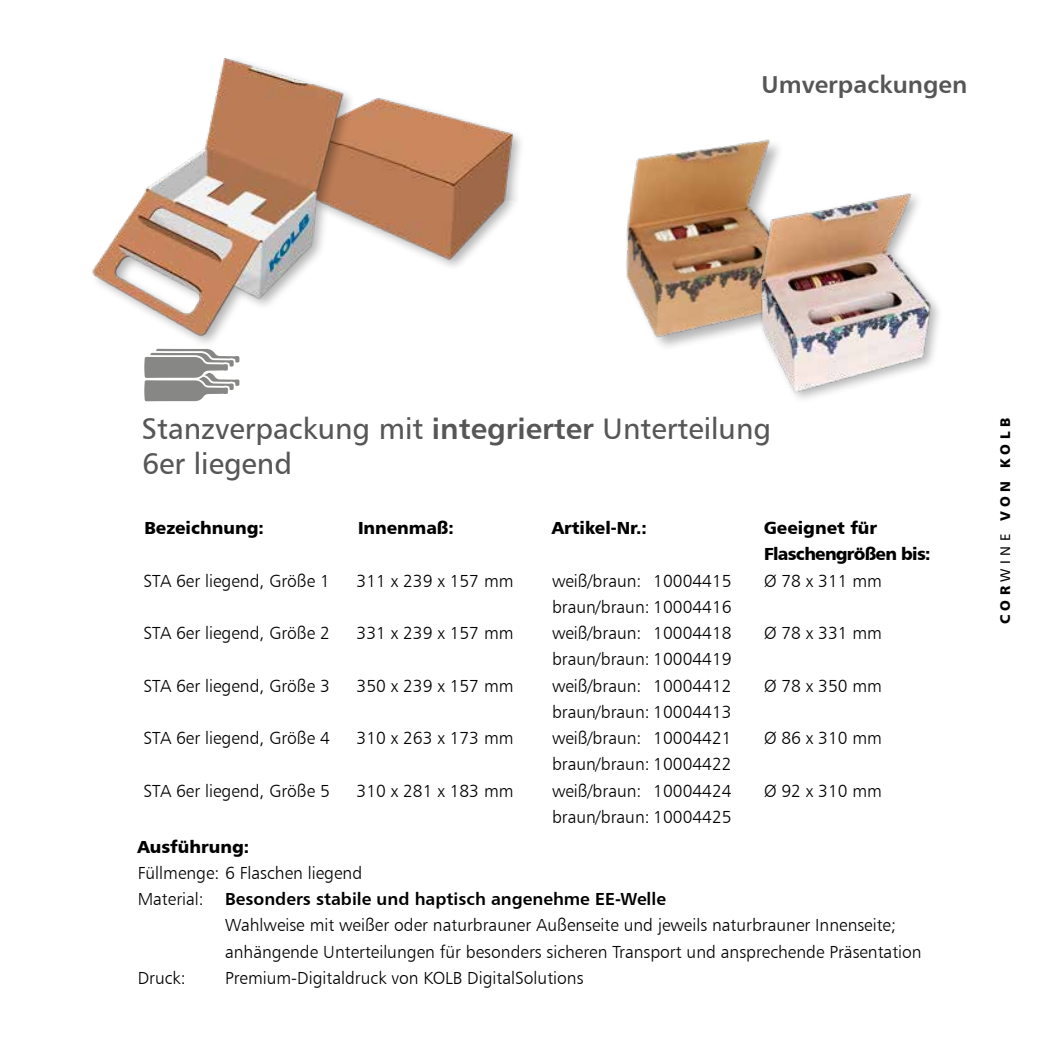
<style>
.page{position:relative;width:1042px;height:1042px;background:#fff}
.page>*{position:absolute;margin:0;border:0;box-sizing:border-box;transform-origin:0 0}
.t1{font:29.75px/35.7px "Humanist 777 BT Roman B";color:#565656}
.t2{font:24.5px "Humanist 777 BT Bold B";color:#565656}
.t3{font:17.5px/26.2px "Humanist 777 BT Light B";color:#000}
.t4{font:17.5px "Humanist 777 BT Bold B";color:#000}
.t5{font:17.5px "Humanist 777 BT Black B";color:#000}
.t6{font:17.5px/26.2px "Humanist 777 BT Black B";letter-spacing:-.04em;color:#000}
.t7{font:14px "Humanist 777 BT Black B";letter-spacing:.32em;color:#000}
.s1{font-family:"Humanist 777 BT Bold B"}
.s2{font-family:"Humanist 777 BT Light B"}
.s3{font-family:"Humanist 777 BT Roman B"}
</style>
<div class="page">
<svg style="left:144px;top:348px;width:96px;height:54px"></svg>
<img style="left:375px;top:98px;width:142px;height:169px">
<img style="left:92px;top:58px;width:283px;height:283px">
<img style="left:626px;top:139px;width:153px;height:208px">
<img style="left:686px;top:181px;width:253px;height:218px">
<h2 class="t2" style="left:761px;top:69px;width:207px">Umverpackungen</h2>
<h1 class="t1" style="left:142px;top:410px;width:631px">Stanzverpackung mit <span class="s1">integrierter</span> Unterteilung<br>6er liegend</h1>
<p class="t5" style="left:144px;top:517px;width:121px">Bezeichnung:</p>
<p class="t3" style="left:143px;top:567px;width:188px">STA 6er liegend, Größe 1</p>
<p class="t3" style="left:143px;top:620px;width:188px">STA 6er liegend, Größe 2</p>
<p class="t3" style="left:143px;top:672px;width:188px">STA 6er liegend, Größe 3</p>
<p class="t3" style="left:143px;top:725px;width:188px">STA 6er liegend, Größe 4</p>
<p class="t3" style="left:143px;top:777px;width:188px">STA 6er liegend, Größe 5</p>
<p class="t5" style="left:358px;top:517px;width:97px">Innenmaß:</p>
<p class="t3" style="left:356px;top:567px;width:158px">311 x 239 x 157 mm</p>
<p class="t3" style="left:356px;top:620px;width:158px">331 x 239 x 157 mm</p>
<p class="t3" style="left:356px;top:672px;width:158px">350 x 239 x 157 mm</p>
<p class="t3" style="left:356px;top:725px;width:158px">310 x 263 x 173 mm</p>
<p class="t3" style="left:356px;top:777px;width:158px">310 x 281 x 183 mm</p>
<p class="t5" style="left:552px;top:517px;width:97px">Artikel-Nr.:</p>
<p class="t3" style="left:552px;top:567px;width:181px;text-align:justify">weiß/braun: 10004415 braun/braun: 10004416 weiß/braun: 10004418 braun/braun: 10004419 weiß/braun: 10004412 braun/braun: 10004413 weiß/braun: 10004421 braun/braun: 10004422 weiß/braun: 10004424 braun/braun: 10004425</p>
<p class="t6" style="left:764px;top:514px;width:168px">Geeignet für<br>Flaschengrößen bis:</p>
<p class="t3" style="left:764px;top:567px;width:120px">Ø 78 x 311 mm</p>
<p class="t3" style="left:764px;top:620px;width:120px">Ø 78 x 331 mm</p>
<p class="t3" style="left:764px;top:672px;width:120px">Ø 78 x 350 mm</p>
<p class="t3" style="left:764px;top:725px;width:120px">Ø 86 x 310 mm</p>
<p class="t3" style="left:764px;top:777px;width:120px">Ø 92 x 310 mm</p>
<p class="t5" style="left:138px;top:835px;width:113px">Ausführung:</p>
<p class="t3" style="left:138px;top:859px;width:226px">Füllmenge: 6 Flaschen liegend</p>
<p class="t4" style="left:138px;top:888px;width:530px"><span class="s2">Material:</span> Besonders stabile und haptisch angenehme EE-Welle</p>
<p class="t3" style="left:225px;top:912px;width:698px">Wahlweise mit weißer oder naturbrauner Außenseite und jeweils naturbrauner Innenseite; anhängende Unterteilungen für besonders sicheren Transport und ansprechende Präsentation</p>
<p class="t3" style="left:138px;top:964px;width:49px">Druck:</p>
<p class="t3" style="left:225px;top:964px;width:360px">Premium-Digitaldruck von KOLB DigitalSolutions</p>
<p class="t7" style="left:996px;top:624px;width:208px;rotate:-90deg">COR<span class="s3">WINE</span> VON KOLB</p>
</div>
